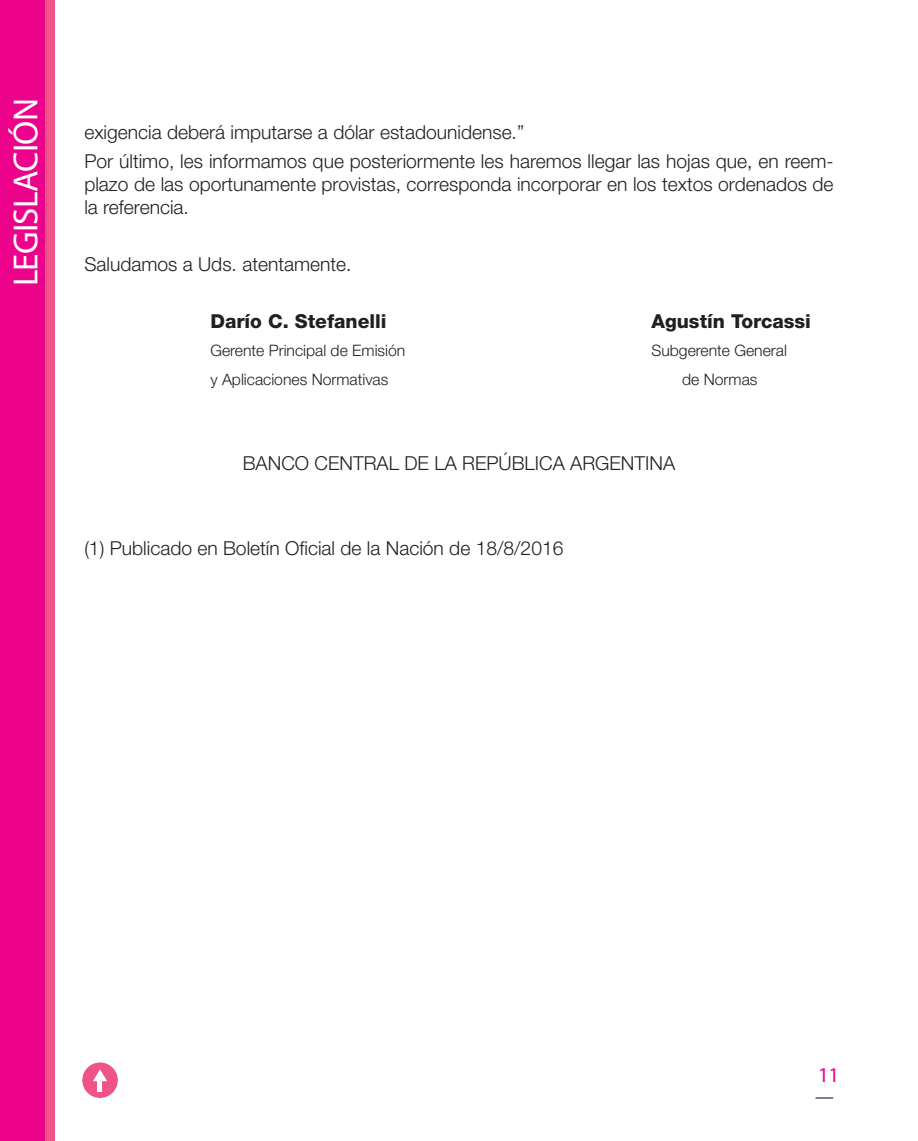
<style>
.page{position:relative;width:918px;height:1141px;background:#fff}
.page>*{position:absolute;margin:0;border:0;box-sizing:border-box;transform-origin:0 0}
.t1{font:35px "Myriad Pro";letter-spacing:-.02em;color:#fff}
.t2{font:21px "Myriad Pro";color:#ed028c}
.Texto{font:300 19.25px/23.4px "Helvetica Neue";color:#231f20;text-align:justify}
.Texto-2{font:800 19.25px "Helvetica Neue";color:#231f20}
.Texto-3{font:300 15.75px "Helvetica Neue";color:#231f20}
</style>
<div class="page">
<div style="left:0;top:0;width:54px;height:1141px;background:#f05386"></div>
<div style="left:0;top:0;width:45px;height:1141px;background:#ed028c"></div>
<div style="left:82px;top:1062px;width:36px;height:36px;background:#f05386;border-radius:50%"></div>
<svg style="left:93px;top:1069px;width:14px;height:12px"></svg>
<hr style="left:98px;top:1076px;width:4px;height:15px;background:#fff">
<svg style="left:815px;top:1097px;width:18px;height:2px"></svg>
<h1 class="t1" style="left:4px;top:286px;width:190px;rotate:-90deg">LEGISLACIÓN</h1>
<p class="Texto" style="left:84px;top:120px;width:441px">exigencia deberá imputarse a dólar estadounidense.”</p>
<p class="Texto" style="left:84px;top:149px;width:751px">Por último, les informamos que posteriormente les haremos llegar las hojas que, en reem&shy;plazo de las oportunamente provistas, corresponda incorporar en los textos ordenados de la referencia.</p>
<p class="Texto" style="left:84px;top:252px;width:269px">Saludamos a Uds. atentamente.</p>
<p class="Texto-2" style="left:210px;top:310px;width:178px">Darío C. Stefanelli</p>
<p class="Texto-2" style="left:651px;top:310px;width:161px">Agustín Torcassi</p>
<p class="Texto-3" style="left:210px;top:341px;width:196px">Gerente Principal de Emisión</p>
<p class="Texto-3" style="left:651px;top:341px;width:137px">Subgerente General</p>
<p class="Texto-3" style="left:210px;top:369px;width:179px">y Aplicaciones Normativas</p>
<p class="Texto-3" style="left:682px;top:369px;width:77px">de Normas</p>
<p class="Texto" style="left:243px;top:451px;width:434px">BANCO CENTRAL DE LA REPÚBLICA ARGENTINA</p>
<p class="Texto" style="left:84px;top:536px;width:480px">(1) Publicado en Boletín Oficial de la Nación de 18/8/2016</p>
<p class="t2" style="left:818px;top:1062px;width:23px">11</p>
</div>
